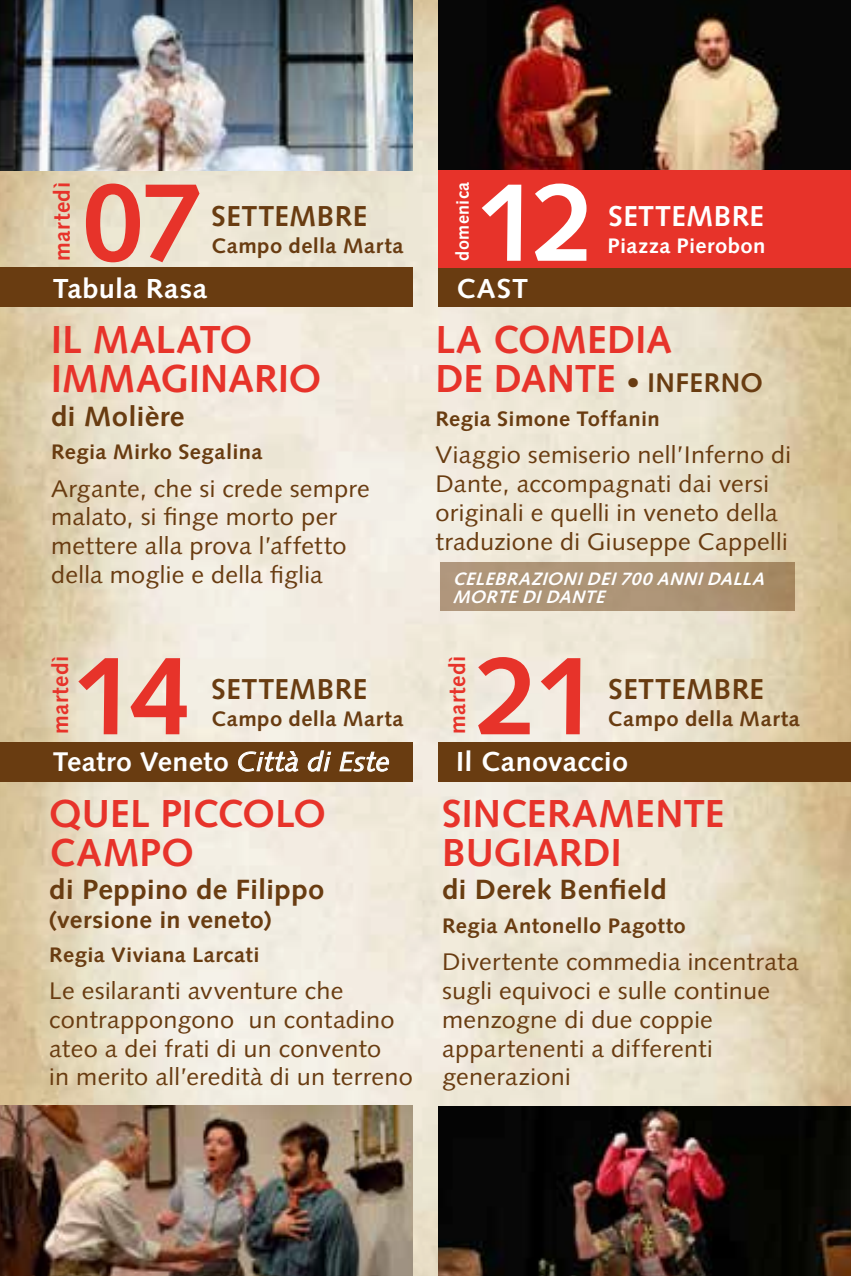
<style>
.page{position:relative;width:851px;height:1276px;background:#fff}
.page>*{position:absolute;margin:0;border:0;box-sizing:border-box;transform-origin:0 0}
.t1{font:700 111.6px "Syntax LT Std";color:#e7332a}
.t2{font:700 111.6px "Syntax LT Std";color:#fff}
.t3{font:700 39px/39px "Syntax LT Std";color:#e7332a}
.t4{font:700 28.8px "Syntax LT Std";letter-spacing:.015em;color:#693c11}
.t5{font:700 28.8px "Syntax LT Std";letter-spacing:.015em;color:#fff}
.t6{font:700 27.9px "Syntax LT Std";letter-spacing:.005em;color:#693c11;scale:1.05 1}
.t7{font:700 27.6px "Syntax LT Std";letter-spacing:.01em;color:#fff;scale:1.06 1}
.t8{font:700 27px "Syntax LT Std";letter-spacing:.01em;color:#fff;scale:1.05 1}
.t9{font:700 27px "Syntax LT Std";letter-spacing:.02em;color:#693c11}
.t10{font:24px/28.8px "Syntax LT Std";letter-spacing:.01em;color:#693c11;scale:1.05 1}
.t11{font:700 24px "Syntax LT Std";letter-spacing:.01em;color:#693c11;scale:1.05 1}
.t12{font:700 22.5px "Syntax LT Std";letter-spacing:.02em;color:#e7332a}
.t13{font:700 21px "Syntax LT Std";letter-spacing:.02em;color:#693c11;scale:1.06 1}
.t14{font:700 21px "Syntax LT Std";letter-spacing:.02em;color:#fff;scale:1.06 1}
.t15{font:italic 700 18px/18px "Syntax LT Std";color:#fff}
.t16{font:700 18px "Syntax LT Std";letter-spacing:.025em;color:#fff}
.s1{font-weight:400;font-style:italic}
.s2{font-size:39px;color:#e7332a}
</style>
<div class="page">
<img style="left:0;top:0;width:850px;height:1276px">
<img style="left:0;top:1106px;width:412px;height:170px">
<img style="left:0;top:0;width:412px;height:170px">
<img style="left:438px;top:1106px;width:412px;height:170px">
<img style="left:438px;top:0;width:412px;height:170px">
<div style="left:0;top:742px;width:412px;height:39px;background:#693c11"></div>
<div style="left:0;top:268px;width:412px;height:39px;background:#693c11"></div>
<div style="left:438px;top:742px;width:412px;height:39px;background:#693c11"></div>
<div style="left:438px;top:268px;width:412px;height:39px;background:#693c11"></div>
<div style="left:438px;top:170px;width:412px;height:98px;background:#e7332a"></div>
<div style="left:439px;top:562px;width:355px;height:49px;background:linear-gradient(to right,#b1997f,#a88d69)"></div>
<p class="t12" style="left:49px;top:261px;width:80px;rotate:-90deg">martedì</p>
<h1 class="t1" style="left:82px;top:158px;width:123px">07</h1>
<p class="t4" style="left:211px;top:199px;width:157px">SETTEMBRE</p>
<p class="t13" style="left:211px;top:234px;width:183px">Campo della Marta</p>
<p class="t7" style="left:53px;top:272px;width:147px">Tabula Rasa</p>
<h2 class="t3" style="left:51px;top:320px;width:272px">IL MALATO<br>IMMAGINARIO</h2>
<p class="t6" style="left:51px;top:400px;width:129px">di Molière</p>
<p class="t13" style="left:51px;top:440px;width:201px">Regia Mirko Segalina</p>
<p class="t10" style="left:51px;top:474px;width:305px">Argante, che si crede sempre malato, si finge morto per mettere alla prova l’affetto della moglie e della figlia</p>
<p class="t12" style="left:47px;top:734px;width:80px;rotate:-90deg">martedì</p>
<h1 class="t1" style="left:74px;top:632px;width:120px">14</h1>
<p class="t4" style="left:211px;top:672px;width:157px">SETTEMBRE</p>
<p class="t13" style="left:211px;top:707px;width:183px">Campo della Marta</p>
<p class="t8" style="left:53px;top:746px;width:322px">Teatro Veneto <span class="s1">Città di Este</span></p>
<h2 class="t3" style="left:49px;top:794px;width:278px">QUEL PICCOLO<br>CAMPO</h2>
<p class="t6" style="left:49px;top:873px;width:263px">di Peppino de Filippo</p>
<p class="t11" style="left:49px;top:906px;width:213px">(versione in veneto)</p>
<p class="t13" style="left:49px;top:942px;width:200px">Regia Viviana Larcati</p>
<p class="t10" style="left:49px;top:976px;width:347px">Le esilaranti avventure che contrappongono un contadino ateo a dei frati di un convento<br>in merito all’eredità di un terreno</p>
<p class="t16" style="left:452px;top:261px;width:81px;rotate:-90deg">domenica</p>
<h1 class="t2" style="left:477px;top:158px;width:120px">12</h1>
<p class="t7" style="left:456px;top:272px;width:69px">CAST</p>
<p class="t5" style="left:608px;top:199px;width:157px">SETTEMBRE</p>
<p class="t14" style="left:607px;top:234px;width:150px">Piazza Pierobon</p>
<h2 class="t3" style="left:435px;top:320px;width:238px">LA COMEDIA</h2>
<p class="t9" style="left:435px;top:367px;width:329px"><span class="s2">DE DANTE</span> • INFERNO</p>
<p class="t13" style="left:435px;top:406px;width:213px">Regia Simone Toffanin</p>
<p class="t10" style="left:435px;top:440px;width:340px">Viaggio semiserio nell’Inferno di Dante, accompagnati dai versi originali e quelli in veneto della traduzione di Giuseppe Cappelli</p>
<p class="t15" style="left:452px;top:569px;width:318px">CELEBRAZIONIDEI700ANNIDALLA<br>MORTEDIDANTE</p>
<p class="t12" style="left:444px;top:734px;width:80px;rotate:-90deg">martedì</p>
<h1 class="t1" style="left:477px;top:632px;width:123px">21</h1>
<p class="t4" style="left:608px;top:672px;width:157px">SETTEMBRE</p>
<p class="t13" style="left:607px;top:707px;width:183px">Campo della Marta</p>
<p class="t7" style="left:456px;top:746px;width:164px">Il Canovaccio</p>
<h2 class="t3" style="left:442px;top:794px;width:284px">SINCERAMENTE<br>BUGIARDI</h2>
<p class="t6" style="left:442px;top:873px;width:216px">di Derek Benfield</p>
<p class="t13" style="left:442px;top:913px;width:231px">Regia Antonello Pagotto</p>
<p class="t10" style="left:442px;top:947px;width:341px">Divertente commedia incentrata sugli equivoci e sulle continue menzogne di due coppie appartenenti a differenti generazioni</p>
</div>
